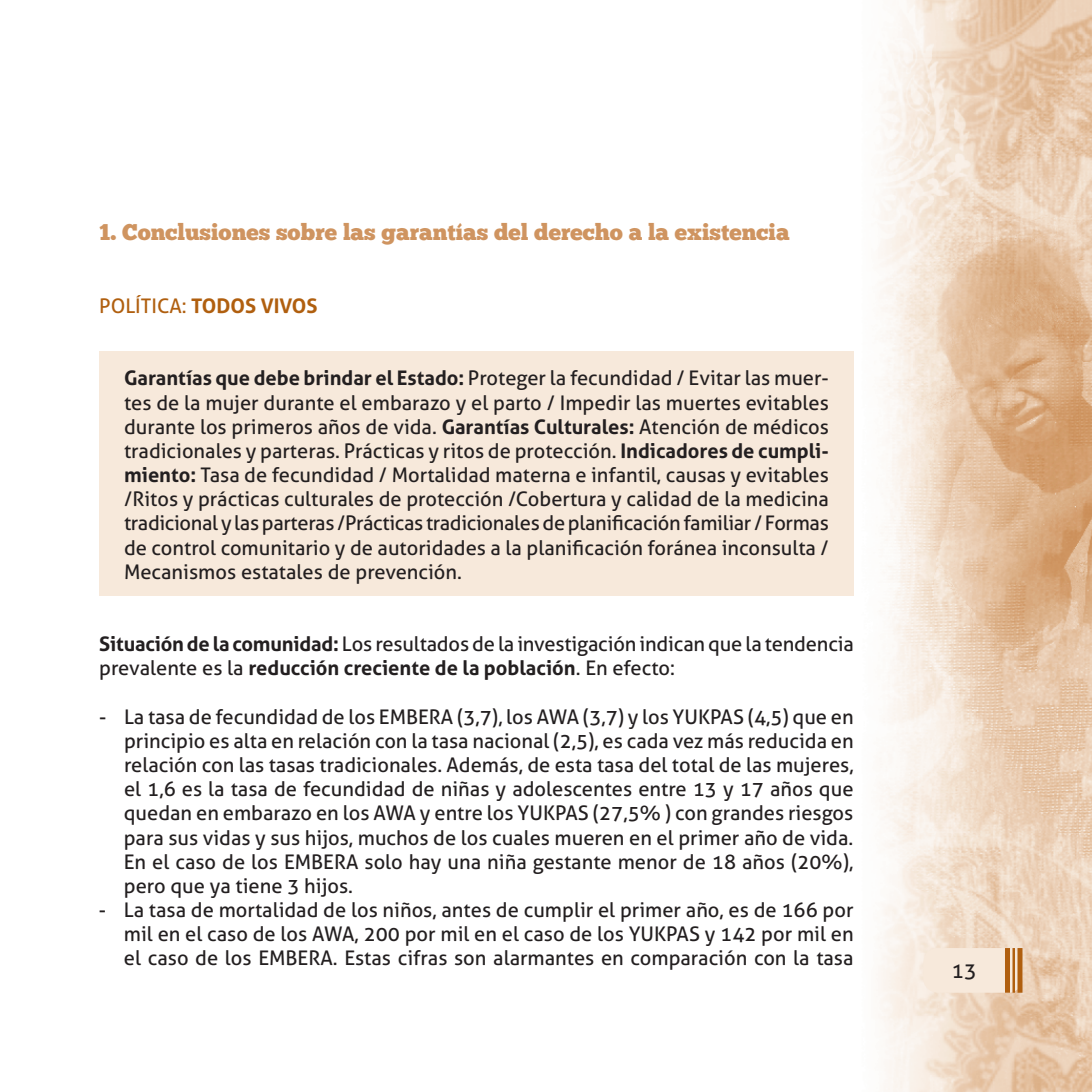
<style>
.page{position:relative;width:1092px;height:1092px;background:#fff}
.page>*{position:absolute;margin:0;border:0;box-sizing:border-box;transform-origin:0 0}
.t1{font:22.75px "Chunk Five";color:#cf9460}
.t2{font:21px "Aller";color:#231f20}
.t3{font:20.12px/24.2px "Aller";color:#231f20;text-align:justify}
.t4{font:700 20.12px "Aller";color:#b05f0f}
.t5{font:20.12px "Aller";color:#b05f0f}
.s1{font-weight:400}
.s2{font-weight:700}
</style>
<div class="page">
<img style="left:99px;top:0;width:992px;height:1091px">
<div style="left:923px;top:947px;width:99px;height:45px;background:#f7e9db;border-radius:15px"></div>
<div style="left:1004px;top:947px;width:5px;height:45px;background:#b05f0f"></div>
<hr style="left:1012px;top:947px;width:2px;height:45px;background:#b05f0f">
<div style="left:1017px;top:947px;width:5px;height:45px;background:#b05f0f"></div>
<div style="left:99px;top:351px;width:754px;height:244px;background:#f7e9db"></div>
<div style="left:284px;top:68px;width:569px;height:25px;background:#fff"></div>
<p class="t1" style="left:99px;top:219px;width:692px">1. Conclusiones sobre las garantías del derecho a la existencia</p>
<p class="t5" style="left:99px;top:293px;width:53px">PolÍtica</p>
<p class="t4" style="left:182px;top:293px;width:135px"><span class="s1">:</span> Todos vivos</p>
<p class="t3" style="left:124px;top:366px;width:706px"><span class="s2">Garantías que debe brindar el Estado:</span> Proteger la fecundidad / Evitar las muer&shy;tes de la mujer durante el embarazo y el parto / Impedir las muertes evitables durante los primeros años de vida. <span class="s2">Garantías Culturales:</span> Atención de médicos tradicionales y parteras. Prácticas y ritos de protección. <span class="s2">Indicadores de cumpli&shy;miento:</span> Tasa de fecundidad / Mortalidad materna e infantil, causas y evitables /Ritos y prácticas culturales de protección /Cobertura y calidad de la medicina tradicional ylasparteras /Prácticas tradicionalesdeplanificaciónfamiliar / Formas de control comunitario y de autoridades a la planificación foránea inconsulta / Mecanismos estatales de prevención.</p>
<p class="t3" style="left:99px;top:632px;width:756px"><span class="s2">Situación de la comunidad:</span> Los resultados de la investigación indican que la tendencia prevalente es la <span class="s2">reducción creciente de la población</span>. En efecto:</p>
<p class="t3" style="left:124px;top:704px;width:731px;text-indent:-25px">- La tasa de fecundidad de los EMBERA (3,7), los AWA (3,7) y los YUKPAS (4,5) que en principio es alta en relación con la tasa nacional (2,5), es cada vez más reducida en relación con las tasas tradicionales. Además, de esta tasa del total de las mujeres, el 1,6 es la tasa de fecundidad de niñas y adolescentes entre 13 y 17 años que quedan en embarazo en los AWA y entre los YUKPAS (27,5% ) con grandes riesgos para sus vidas y sus hijos, muchos de los cuales mueren en el primer año de vida.<br>En el caso de los EMBERA solo hay una niña gestante menor de 18 años (20%), pero que ya tiene 3 hijos.</p>
<p class="t3" style="left:124px;top:897px;width:731px;text-indent:-25px">- La tasa de mortalidad de los niños, antes de cumplir el primer año, es de 166 por mil en el caso de los AWA, 200 por mil en el caso de los YUKPAS y 142 por mil en el caso de los EMBERA. Estas cifras son alarmantes en comparación con la tasa</p>
<p class="t2" style="left:951px;top:957px;width:27px">13</p>
</div>
